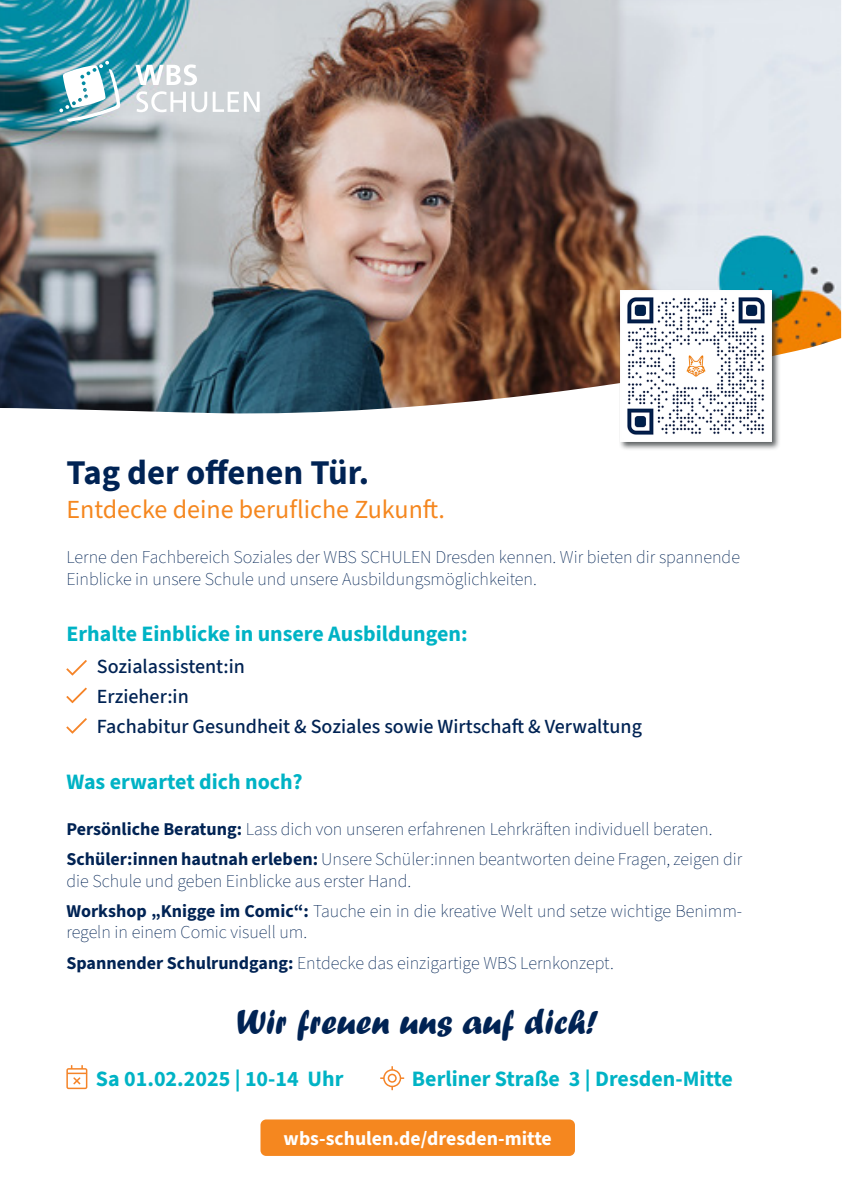
<style>
.page{position:relative;width:842px;height:1191px;background:#fff}
.page>*{position:absolute;margin:0;border:0;box-sizing:border-box;transform-origin:0 0}
.t1{font:36px "Forte";color:#002354}
.t2{font:700 34.8px "Source Sans 3";color:#002354}
.t3{font:26px "Source Sans 3";color:#f5871f}
.t4{font:700 22px "Source Sans 3";color:#00b3c5}
.t5{font:500 20px "Source Sans 3";color:#002354}
.t6{font:700 19.8px "Source Sans 3";color:#fff}
.t7{font:200 18px/21.6px "Source Sans 3";color:#002354}
.s1{font-weight:700}
</style>
<div class="page">
<div style="left:260px;top:1119px;width:315px;height:37px;background:#f5871f;border-radius:6px"></div>
<svg style="left:66px;top:1065px;width:21px;height:24px"></svg>
<svg style="left:380px;top:1066px;width:24px;height:24px"></svg>
<svg style="left:66px;top:660px;width:21px;height:15px"></svg>
<svg style="left:66px;top:687px;width:21px;height:16px"></svg>
<svg style="left:66px;top:718px;width:21px;height:15px"></svg>
<img style="left:0;top:0;width:841px;height:414px">
<svg style="left:59px;top:61px;width:61px;height:61px"></svg>
<svg style="left:213px;top:92px;width:47px;height:20px"></svg>
<svg style="left:192px;top:92px;width:15px;height:20px"></svg>
<svg style="left:136px;top:91px;width:50px;height:21px"></svg>
<svg style="left:135px;top:64px;width:62px;height:21px"></svg>
<div style="left:619px;top:289px;width:161px;height:161px;background:#262b2d;opacity:.75"></div>
<img style="left:620px;top:290px;width:151px;height:151px">
<p class="t2" style="left:66px;top:450px;width:304px">Tag der offenen Tür.</p>
<p class="t3" style="left:66px;top:493px;width:380px">Entdecke deine berufliche Zukunft.</p>
<p class="t7" style="left:66px;top:546px;width:675px">Lerne den Fachbereich Soziales der WBS SCHULEN Dresden kennen. Wir bieten dir spannende<br>Einblicke in unsere Schule und unsere Ausbildungsmöglichkeiten.</p>
<p class="t4" style="left:66px;top:619px;width:403px">Erhalte Einblicke in unsere Ausbildungen:</p>
<p class="t5" style="left:97px;top:654px;width:149px">Sozialassistent:in</p>
<p class="t5" style="left:97px;top:684px;width:93px">Erzieher:in</p>
<p class="t5" style="left:97px;top:714px;width:546px">Fachabitur Gesundheit &amp; Soziales sowie Wirtschaft &amp; Verwaltung</p>
<p class="t4" style="left:66px;top:767px;width:238px">Was erwartet dich noch?</p>
<p class="t7" style="left:66px;top:818px;width:647px"><span class="s1">Persönliche Beratung:</span> Lass dich von unseren erfahrenen Lehrkräften individuell beraten.</p>
<p class="t7" style="left:66px;top:848px;width:677px"><span class="s1">Schüler:innen hautnah erleben:</span> Unsere Schüler:innen beantworten deine Fragen, zeigen dir die Schule und geben Einblicke aus erster Hand.</p>
<p class="t7" style="left:66px;top:900px;width:677px"><span class="s1">Workshop „Knigge im Comic“:</span> Tauche ein in die kreative Welt und setze wichtige Benimm&shy;regeln in einem Comic visuell um.</p>
<p class="t7" style="left:66px;top:952px;width:549px"><span class="s1">Spannender Schulrundgang:</span> Entdecke das einzigartige WBS Lernkonzept.</p>
<p class="t1" style="left:237px;top:1000px;width:363px">Wir freuen uns auf dich!</p>
<p class="t4" style="left:96px;top:1064px;width:249px">Sa 01.02.2025 | 10-14 Uhr</p>
<p class="t4" style="left:412px;top:1064px;width:322px">Berliner Straße 3 | Dresden-Mitte</p>
<p class="t6" style="left:284px;top:1125px;width:270px">wbs-schulen.de/dresden-mitte</p>
</div>
